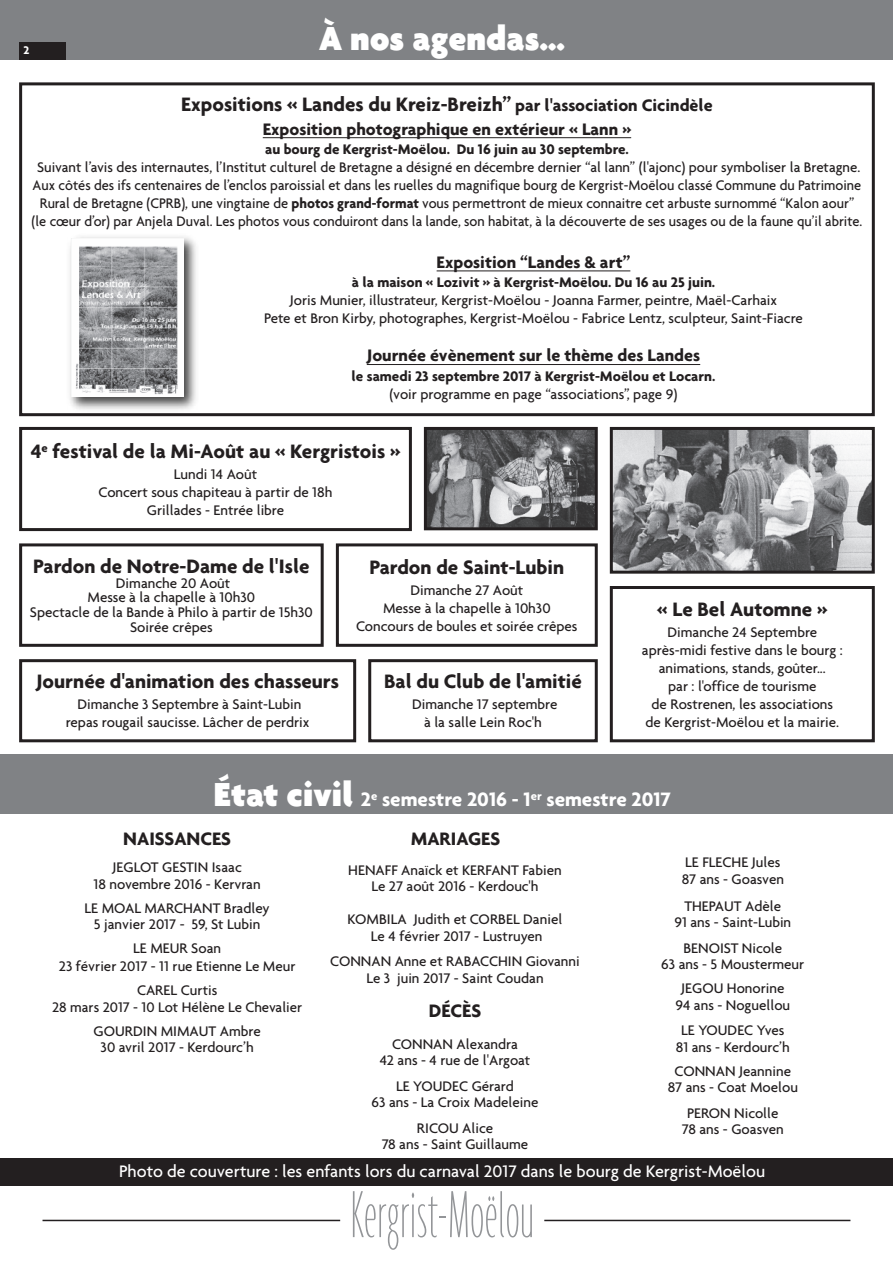
<style>
.page{position:relative;width:893px;height:1263px;background:#fff}
.page>*{position:absolute;margin:0;border:0;box-sizing:border-box;transform-origin:0 0}
.t1{font:100 ultra-condensed 72px "Agenda";color:#939598}
.t2{font:900 36px "Agenda";color:#fff}
.t3{font:700 21px "Agenda";color:#231f20}
.t4{font:700 21px "Agenda";color:#fff}
.t5{font:700 19.5px "Agenda";color:#231f20}
.t6{font:700 18px "Agenda";color:#231f20}
.t7{font:500 18px "Agenda";color:#fff}
.t8{font:500 15px/16.5px "Agenda";color:#231f20;text-align:center}
.t9{font:700 15px "Agenda";color:#231f20}
.t10{font:700 12px "Agenda";color:#fff}
.s1{font-size:18px}
.s2{font-weight:700}
.s3{font-weight:900;font-size:36px}
</style>
<div class="page">
<div style="left:0;top:0;width:893px;height:60px;background:#808285"></div>
<div style="left:19px;top:43px;width:47px;height:17px;background:#231f20"></div>
<div style="left:19px;top:82px;width:856px;height:334px;border:3px solid #231f20"></div>
<hr style="left:263px;top:137px;width:368px;height:1px;background:#231f20">
<hr style="left:437px;top:271px;width:193px;height:1px;background:#231f20">
<hr style="left:367px;top:364px;width:333px;height:1px;background:#231f20">
<div style="left:19px;top:543px;width:305px;height:104px;border:3px solid #231f20"></div>
<div style="left:19px;top:427px;width:393px;height:104px;border:3px solid #231f20"></div>
<div style="left:336px;top:543px;width:262px;height:104px;border:3px solid #231f20"></div>
<div style="left:610px;top:586px;width:265px;height:156px;border:3px solid #231f20"></div>
<img style="left:63px;top:236px;width:144px;height:181px">
<img style="left:71px;top:239px;width:112px;height:158px">
<img style="left:428px;top:431px;width:166px;height:95px">
<div style="left:424px;top:427px;width:174px;height:103px;border:3px solid #231f20"></div>
<img style="left:614px;top:431px;width:257px;height:139px">
<div style="left:610px;top:427px;width:265px;height:147px;border:3px solid #231f20"></div>
<div style="left:0;top:755px;width:893px;height:59px;background:#808285"></div>
<hr style="left:43px;top:1220px;width:297px;height:1px;background:#231f20">
<hr style="left:544px;top:1220px;width:306px;height:1px;background:#231f20">
<div style="left:0;top:1158px;width:893px;height:28px;background:#231f20"></div>
<div style="left:368px;top:659px;width:230px;height:83px;border:3px solid #231f20"></div>
<div style="left:19px;top:659px;width:337px;height:83px;border:3px solid #231f20"></div>
<h2 class="t2" style="left:319px;top:17px;width:248px">À nos agendas…</h2>
<h3 class="t3" style="left:181px;top:92px;width:533px">Expositions « Landes du Kreiz-Breizh” <span class="s1">par l'association Cicindèle</span></h3>
<p class="t6" style="left:263px;top:118px;width:370px">Exposition photographique en extérieur « Lann »</p>
<p class="t9" style="left:265px;top:140px;width:365px">au bourg de Kergrist-Moëlou. Du 16 juin au 30 septembre.</p>
<p class="t8" style="left:32px;top:158px;width:832px;line-height:18px">Suivant l’avis des internautes, l’Institut culturel de Bretagne a désigné en décembre dernier “al lann” (l'ajonc) pour symboliser la Bretagne.<br>Aux côtés des ifs centenaires de l’enclos paroissial et dans les ruelles du magnifique bourg de Kergrist-Moëlou classé Commune du Patrimoine Rural de Bretagne (CPRB), une vingtaine de <span class="s2">photos grand-format</span> vous permettront de mieux connaitre cet arbuste surnommé “Kalon aour” (le cœur d’or) par Anjela Duval. Les photos vous conduiront dans la lande, son habitat, à la découverte de ses usages ou de la faune qu’il abrite.</p>
<p class="t6" style="left:437px;top:251px;width:195px">Exposition “Landes &amp; art”</p>
<p class="t9" style="left:352px;top:273px;width:365px">à la maison « Lozivit » à Kergrist-Moëlou. Du 16 au 25 juin.</p>
<p class="t8" style="left:264px;top:291px;width:540px;line-height:18px">Joris Munier, illustrateur, Kergrist-Moëlou - Joanna Farmer, peintre, Maël-Carhaix<br>Pete et Bron Kirby, photographes, Kergrist-Moëlou - Fabrice Lentz, sculpteur, Saint-Fiacre</p>
<p class="t6" style="left:367px;top:345px;width:335px">Journée évènement sur le thème des Landes</p>
<p class="t9" style="left:352px;top:367px;width:365px">le samedi 23 septembre 2017 à Kergrist-Moëlou et Locarn.</p>
<p class="t8" style="left:389px;top:385px;width:289px">(voir programme en page “associations”, page 9)</p>
<p class="t10" style="left:23px;top:43px;width:7px">2</p>
<h3 class="t3" style="left:31px;top:438px;width:371px">4<sup>e</sup> festival de la Mi-Août au « Kergristois »</h3>
<p class="t8" style="left:98px;top:464px;width:236px;line-height:18px">Lundi 14 Août<br>Concert sous chapiteau à partir de 18h<br>Grillades - Entrée libre</p>
<h3 class="t3" style="left:33px;top:553px;width:278px">Pardon de Notre-Dame de l'Isle</h3>
<p class="t8" style="left:30px;top:575px;width:284px;line-height:14.7px">Dimanche 20 Août<br>Messe à la chapelle à 10h30<br>Spectacle de la Bande à Philo à partir de 15h30<br>Soirée crêpes</p>
<h3 class="t3" style="left:36px;top:669px;width:305px">Journée d'animation des chasseurs</h3>
<p class="t8" style="left:66px;top:695px;width:245px;line-height:18px">Dimanche 3 Septembre à Saint-Lubin repas rougail saucisse. Lâcher de perdrix</p>
<h3 class="t3" style="left:369px;top:554px;width:196px">Pardon de Saint-Lubin</h3>
<p class="t8" style="left:356px;top:580px;width:223px;line-height:18px">Dimanche 27 Août<br>Messe à la chapelle à 10h30<br>Concours de boules et soirée crêpes</p>
<h3 class="t3" style="left:384px;top:669px;width:199px">Bal du Club de l'amitié</h3>
<p class="t8" style="left:412px;top:695px;width:147px;line-height:18px">Dimanche 17 septembre à la salle Lein Roc'h</p>
<h3 class="t3" style="left:657px;top:596px;width:172px">« Le Bel Automne »</h3>
<p class="t8" style="left:642px;top:622px;width:202px;line-height:18px">Dimanche 24 Septembre après-midi festive dans le bourg : animations, stands, goûter...<br>par : l'office de tourisme<br>de Rostrenen, les associations<br>de Kergrist-Moëlou et la mairie.</p>
<h3 class="t4" style="left:214px;top:786px;width:459px"><span class="s3">État civil</span> 2<sup>e</sup> semestre 2016 - 1<sup>er</sup> semestre 2017</h3>
<h3 class="t5" style="left:123px;top:827px;width:109px">NAISSANCES</h3>
<p class="t8" style="left:94px;top:858px;width:169px">JEGLOT GESTIN Isaac<br>18 novembre 2016 - Kervran</p>
<p class="t8" style="left:85px;top:899px;width:187px">LE MOAL MARCHANT Bradley<br>5 janvier 2017 - 59, St Lubin</p>
<p class="t8" style="left:59px;top:939px;width:238px;line-height:18px">LE MEUR Soan<br>23 février 2017 - 11 rue Etienne Le Meur</p>
<p class="t8" style="left:52px;top:981px;width:252px">CAREL Curtis<br>28 mars 2017 - 10 Lot Hélène Le Chevalier</p>
<p class="t8" style="left:94px;top:1022px;width:169px">GOURDIN MIMAUT Ambre<br>30 avril 2017 - Kerdourc’h</p>
<h3 class="t5" style="left:411px;top:827px;width:91px">MARIAGES</h3>
<p class="t8" style="left:682px;top:854px;width:104px;text-align:left">LE FLECHE Jules<br>87 ans - Goasven</p>
<p class="t8" style="left:674px;top:897px;width:118px">THEPAUT Adèle<br>91 ans - Saint-Lubin</p>
<p class="t8" style="left:661px;top:939px;width:144px">BENOIST Nicole<br>63 ans - 5 Moustermeur</p>
<p class="t8" style="left:675px;top:980px;width:116px">JEGOU Honorine<br>94 ans - Noguellou</p>
<p class="t8" style="left:676px;top:1022px;width:116px">LE YOUDEC Yves<br>81 ans - Kerdourc’h</p>
<p class="t8" style="left:668px;top:1062px;width:132px">CONNAN Jeannine<br>87 ans - Coat Moelou</p>
<p class="t8" style="left:682px;top:1104px;width:103px">PERON Nicolle<br>78 ans - Goasven</p>
<p class="t8" style="left:348px;top:861px;width:215px">HENAFF Anaïck et KERFANT Fabien<br>Le 27 août 2016 - Kerdouc'h</p>
<p class="t8" style="left:348px;top:911px;width:216px">KOMBILA Judith et CORBEL Daniel<br>Le 4 février 2017 - Lustruyen</p>
<p class="t8" style="left:330px;top:953px;width:251px">CONNAN Anne et RABACCHIN Giovanni<br>Le 3 juin 2017 - Saint Coudan</p>
<h3 class="t5" style="left:429px;top:998px;width:54px">DÉCÈS</h3>
<p class="t8" style="left:380px;top:1035px;width:152px">CONNAN Alexandra<br>42 ans - 4 rue de l'Argoat</p>
<p class="t8" style="left:372px;top:1077px;width:168px">LE YOUDEC Gérard<br>63 ans - La Croix Madeleine</p>
<p class="t8" style="left:382px;top:1119px;width:148px">RICOU Alice<br>78 ans - Saint Guillaume</p>
<p class="t7" style="left:119px;top:1160px;width:647px">Photo de couverture : les enfants lors du carnaval 2017 dans le bourg de Kergrist-Moëlou</p>
<h1 class="t1" style="left:351px;top:1170px;width:185px">Kergrist-Moëlou</h1>
</div>
